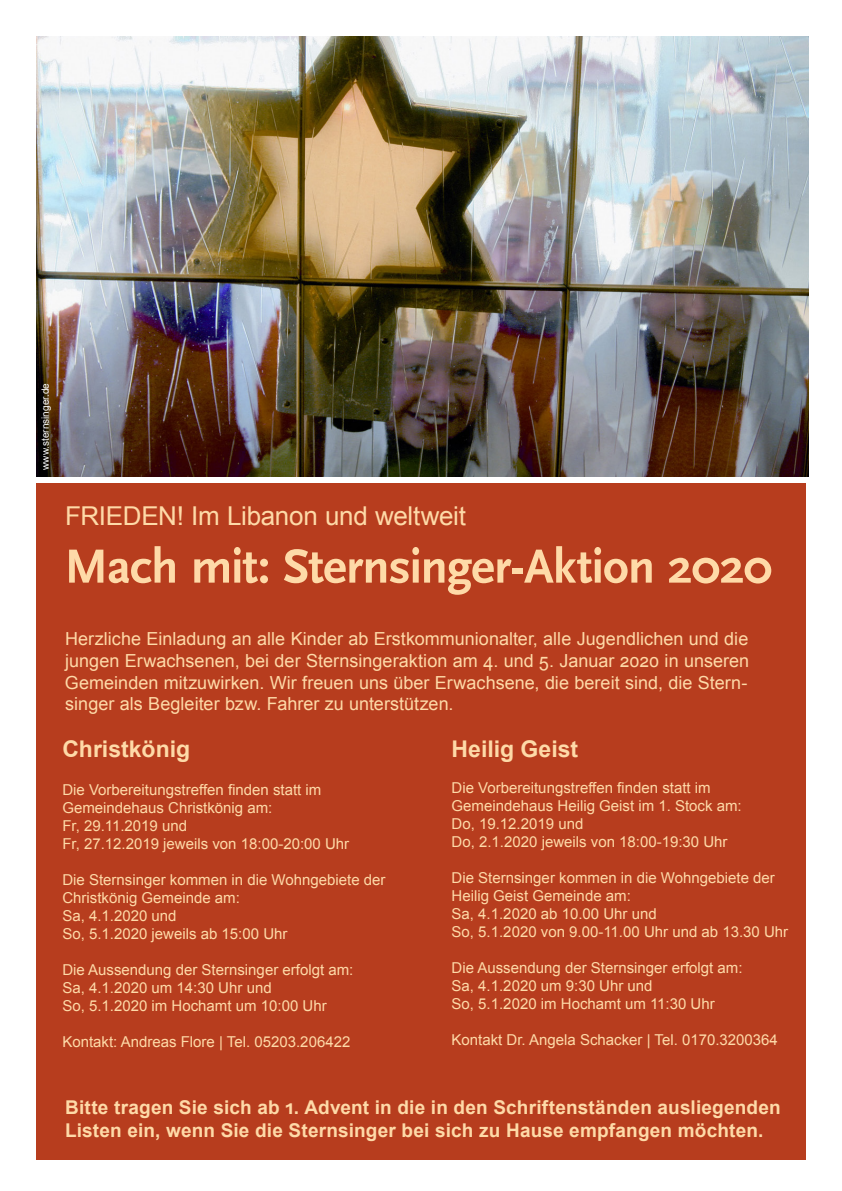
<style>
.page{position:relative;width:842px;height:1191px;background:#fff}
.page>*{position:absolute;margin:0;border:0;box-sizing:border-box;transform-origin:0 0}
.t1{font:700 50px "Scala Sans OT";letter-spacing:-.02em;color:#fedaa8}
.t2{font:26px "Arial";letter-spacing:-.01em;color:#fedaa8}
.t3{font:700 23px "Arial";color:#fedaa8}
.t4{font:700 19px/22.8px "Arial";letter-spacing:.01em;color:#fedaa8}
.t5{font:18px "Arial";color:#fedaa8}
.t6{font:15px/18px "Arial";color:#fedaa8}
.t7{font:10px "Arial";color:#fff}
</style>
<div class="page">
<div style="left:36px;top:483px;width:770px;height:676px;background:#b73d1e"></div>
<img style="left:36px;top:36px;width:772px;height:440px">
<p class="t7" style="left:38px;top:470px;width:88px;rotate:-90deg">www.sternsinger.de</p>
<p class="t2" style="left:65px;top:497px;width:402px">FRIEDEN! Im Libanon und weltweit</p>
<p class="t1" style="left:64px;top:536px;width:709px">Mach mit: Sternsinger-Aktion 2020</p>
<p class="t5" style="left:65px;top:627px;width:685px">Herzliche Einladung an alle Kinder ab Erstkommunionalter, alle Jugendlichen und die</p>
<p class="t5" style="left:65px;top:648px;width:685px">jungen Erwachsenen, bei der Sternsingeraktion am 4. und 5. Januar 2020 in unseren</p>
<p class="t5" style="left:65px;top:670px;width:684px">Gemeinden mitzuwirken. Wir freuen uns über Erwachsene, die bereit sind, die Stern-</p>
<p class="t5" style="left:65px;top:691px;width:390px">singer als Begleiter bzw. Fahrer zu unterstützen.</p>
<p class="t3" style="left:62px;top:732px;width:129px">Christkönig</p>
<p class="t6" style="left:62px;top:781px;width:288px">Die Vorbereitungstreffen finden statt im Gemeindehaus Christkönig am:<br>Fr, 29.11.2019 und<br>Fr, 27.12.2019 jeweils von 18:00-20:00 Uhr</p>
<p class="t6" style="left:62px;top:871px;width:325px">Die Sternsinger kommen in die Wohngebiete der<br>Christkönig Gemeinde am:<br>Sa, 4.1.2020 und<br>So, 5.1.2020 jeweils ab 15:00 Uhr</p>
<p class="t6" style="left:62px;top:961px;width:292px">Die Aussendung der Sternsinger erfolgt am:</p>
<p class="t6" style="left:62px;top:979px;width:266px">Sa, 4.1.2020 um 14:30 Uhr und<br>So, 5.1.2020 im Hochamt um 10:00 Uhr</p>
<p class="t6" style="left:62px;top:1033px;width:289px">Kontakt: Andreas Flore | Tel. 05203.206422</p>
<p class="t3" style="left:452px;top:732px;width:128px">Heilig Geist</p>
<p class="t6" style="left:452px;top:778px;width:292px">Die Vorbereitungstreffen finden statt im Gemeindehaus Heilig Geist im 1. Stock am:<br>Do, 19.12.2019 und<br>Do, 2.1.2020 jeweils von 18:00-19:30 Uhr</p>
<p class="t6" style="left:452px;top:868px;width:338px">Die Sternsinger kommen in die Wohngebiete der Heilig Geist Gemeinde am:<br>Sa, 4.1.2020 ab 10.00 Uhr und<br>So, 5.1.2020 von 9.00-11.00 Uhr und ab 13.30 Uhr</p>
<p class="t6" style="left:452px;top:958px;width:292px">Die Aussendung der Sternsinger erfolgt am:</p>
<p class="t6" style="left:452px;top:976px;width:265px">Sa, 4.1.2020 um 9:30 Uhr und<br>So, 5.1.2020 im Hochamt um 11:30 Uhr</p>
<p class="t6" style="left:452px;top:1030px;width:328px">Kontakt Dr. Angela Schacker | Tel. 0170.3200364</p>
<p class="t4" style="left:65px;top:1096px;width:717px">Bitte tragen Sie sich ab 1. Advent in die in den Schriftenständen ausliegenden<br>Listen ein, wenn Sie die Sternsinger bei sich zu Hause empfangen möchten.</p>
</div>
